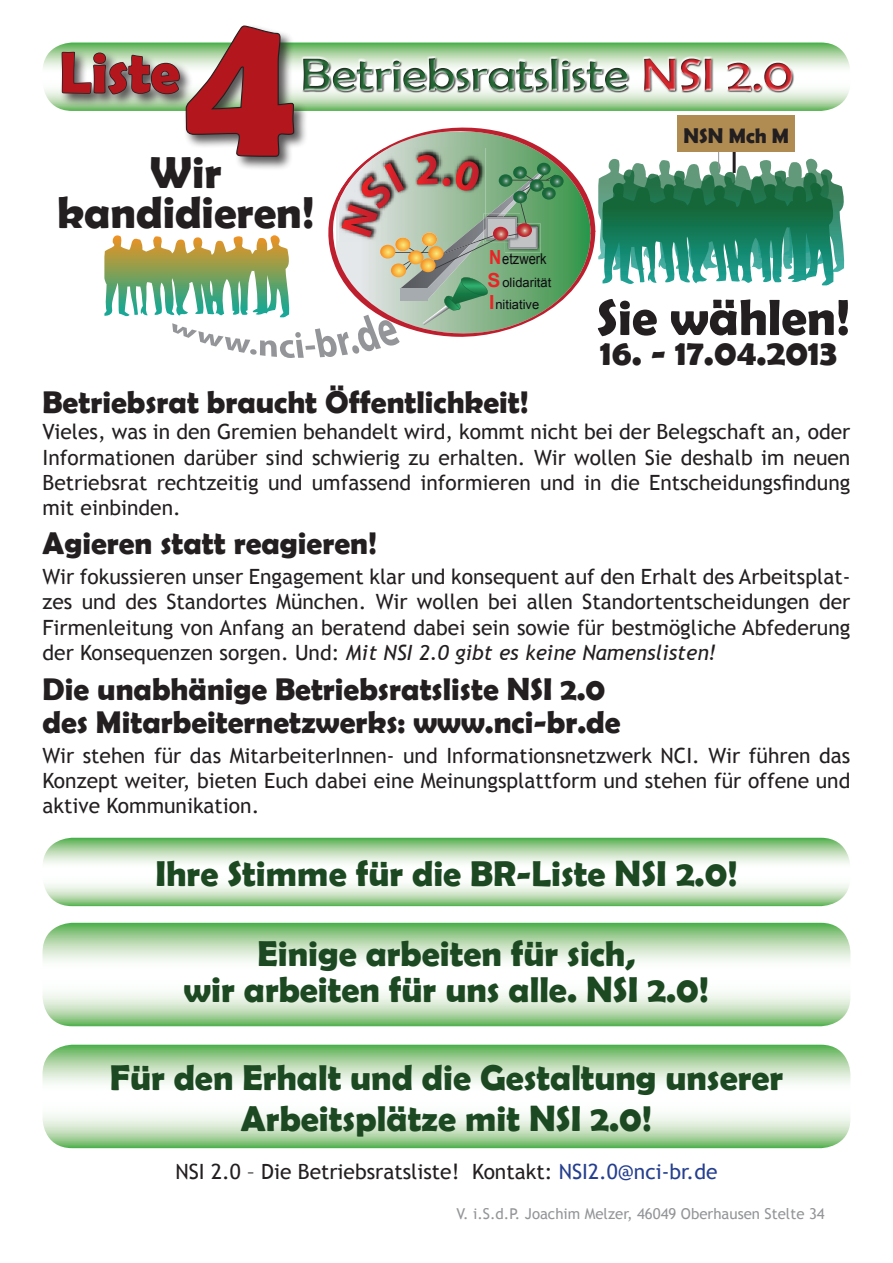
<style>
.page{position:relative;width:893px;height:1263px;background:#fff}
.page>*{position:absolute;margin:0;border:0;box-sizing:border-box;transform-origin:0 0}
.t1{font:700 58.5px "Berlin Sans FB Demi";color:#b3161d}
.t2{font:700 51px "Berlin Sans FB Demi";color:#231f20}
.t3{font:46.5px "Berlin Sans FB";color:#236633;scale:1.1 1}
.t4{font:700 45px/40.5px "Berlin Sans FB Demi";color:#231f20;text-align:center}
.t5{font:700 36px/36px "Berlin Sans FB Demi";color:#1c4921;text-align:center}
.t6{font:700 36px "Berlin Sans FB Demi";color:#231f20}
.t7{font:700 31.5px/33px "Berlin Sans FB Demi";color:#231f20}
.t8{font:21px/25.2px "Trebuchet MS";color:#231f20;text-align:justify}
.t9{font:700 21px "Berlin Sans FB Demi";color:#231f20}
.t10{font:15px "Trebuchet MS";color:#939598}
.t11{font:14.85px "Arial";color:#0e0b11;scale:.87 1}
.t12{font:12.9px/21.6px "Arial";color:#0e0b11}
.s1{color:#d1232a}
.s2{font-weight:700;font-size:19.35px;color:#ea2426}
.s3{font-style:italic}
.s4{color:#253f8e}
</style>
<div class="page">
<svg style="left:598px;top:152px;width:226px;height:134px"></svg>
<hr style="left:733px;top:147px;width:3px;height:26px;background:#231f20">
<div style="left:677px;top:115px;width:118px;height:37px;background:#b08c53"></div>
<svg style="left:43px;top:44px;width:784px;height:67px"></svg>
<svg style="left:43px;top:838px;width:807px;height:68px"></svg>
<svg style="left:43px;top:923px;width:807px;height:103px"></svg>
<svg style="left:43px;top:1045px;width:807px;height:103px"></svg>
<div style="left:211px;top:34px;width:672px;height:76px;background:#231f20;opacity:.75"></div>
<svg style="left:104px;top:235px;width:200px;height:123px"></svg>
<div style="left:305px;top:345px;width:10px;height:5px;background:#939598"></div>
<svg style="left:384px;top:127px;width:211px;height:172px"></svg>
<img style="left:389px;top:148px;width:96px;height:7px">
<img style="left:373px;top:148px;width:16px;height:7px">
<svg style="left:315px;top:155px;width:249px;height:202px"></svg>
<div style="left:183px;top:23px;width:132px;height:154px;background:#231f20;opacity:.75"></div>
<svg style="left:61px;top:23px;width:234px;height:134px"></svg>
<h1 class="t1" style="left:60px;top:39px;width:122px">Liste</h1>
<h3 class="t3" style="left:301px;top:49px;width:449px">Betriebsratsliste <span class="s1">NSI 2.0</span></h3>
<p class="t9" style="left:684px;top:124px;width:107px">NSN Mch M</p>
<h3 class="t4" style="left:57px;top:151px;width:259px">Wir kandidieren!</h3>
<p class="t11" style="left:489px;top:249px;width:68px"><span class="s2">N</span>etzwerk</p>
<p class="t12" style="left:488px;top:272px;width:65px"><span class="s2">S</span>olidarität<br><span class="s2">I</span>nitiative</p>
<h2 class="t2" style="left:597px;top:288px;width:255px">Sie wählen!</h2>
<h3 class="t6" style="left:600px;top:332px;width:238px">16. - 17.04.2013</h3>
<h3 class="t7" style="left:43px;top:385px;width:488px">Betriebsrat braucht Öffentlichkeit!</h3>
<p class="t8" style="left:43px;top:420px;width:809px">Vieles, was in den Gremien behandelt wird, kommt nicht bei der Belegschaft an, oder Informationen darüber sind schwierig zu erhalten. Wir wollen Sie deshalb im neuen Betriebsrat rechtzeitig und umfassend informieren und in die Entscheidungsfindung mit einbinden.</p>
<h3 class="t7" style="left:43px;top:526px;width:336px">Agieren statt reagieren!</h3>
<p class="t8" style="left:43px;top:564px;width:809px">Wir fokussieren unser Engagement klar und konsequent auf den Erhalt des Arbeitsplat&shy;zes und des Standortes München. Wir wollen bei allen Standortentscheidungen der Firmenleitung von Anfang an beratend dabei sein sowie für bestmögliche Abfederung der Konsequenzen sorgen. Und: <span class="s3">Mit NSI 2.0 gibt es keine Namenslisten!</span></p>
<h3 class="t7" style="left:43px;top:672px;width:579px">Die unabhänige Betriebsratsliste NSI 2.0 des Mitarbeiternetzwerks: www.nci-br.de</h3>
<p class="t8" style="left:43px;top:743px;width:809px">Wir stehen für das MitarbeiterInnen- und Informationsnetzwerk NCI. Wir führen das Konzept weiter, bieten Euch dabei eine Meinungsplattform und stehen für offene und aktive Kommunikation.</p>
<h3 class="t5" style="left:155px;top:855px;width:583px">Ihre Stimme für die BR-Liste NSI 2.0!</h3>
<h3 class="t5" style="left:184px;top:935px;width:527px">Einige arbeiten für sich,<br>wir arbeiten für uns alle. NSI 2.0!</h3>
<h3 class="t5" style="left:110px;top:1057px;width:675px;line-height:40.5px">Für den Erhalt und die Gestaltung unserer<br>Arbeitsplätze mit NSI 2.0!</h3>
<p class="t8" style="left:175px;top:1159px;width:543px">NSI 2.0 – Die Betriebsratsliste! Kontakt: <span class="s4">NSI2.0@nci-br.de</span></p>
<p class="t10" style="left:456px;top:1204px;width:370px">V. i.S.d.P. Joachim Melzer, 46049 Oberhausen Stelte 34</p>
</div>
